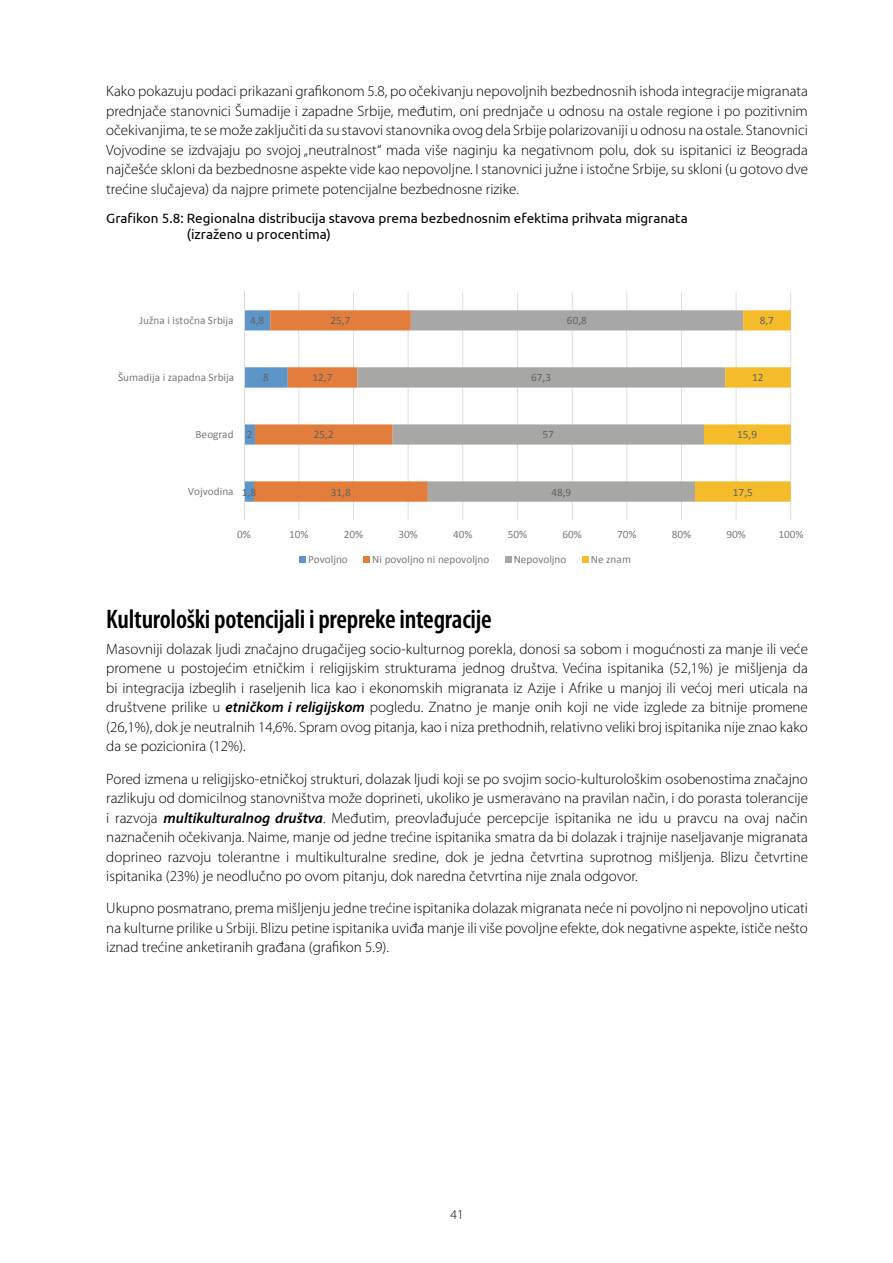
<style>
.page{position:relative;width:893px;height:1263px;background:#fff}
.page>*{position:absolute;margin:0;border:0;box-sizing:border-box;transform-origin:0 0}
.t1{font:600 condensed 27px "Myriad Pro";letter-spacing:-.01em;color:#000}
.t2{font:300 15px/19.5px "Myriad Pro";color:#000;text-align:justify}
.t3{font:13.5px/16.2px "Ubuntu";color:#000}
.t4{font:300 13.5px "Myriad Pro";color:#000}
.t5{font:11.25px "Calibri";color:#7b7b7a}
.t6{font:11.25px "Calibri";color:#646363}
.s1{font-weight:600;font-style:italic}
</style>
<div class="page">
<hr style="left:790px;top:292px;width:1px;height:228px;background:#d9d9d9">
<hr style="left:736px;top:292px;width:1px;height:228px;background:#d9d9d9">
<hr style="left:681px;top:292px;width:1px;height:228px;background:#d9d9d9">
<hr style="left:626px;top:292px;width:1px;height:228px;background:#d9d9d9">
<hr style="left:572px;top:292px;width:1px;height:228px;background:#d9d9d9">
<hr style="left:517px;top:292px;width:1px;height:228px;background:#d9d9d9">
<hr style="left:462px;top:292px;width:1px;height:228px;background:#d9d9d9">
<hr style="left:408px;top:292px;width:1px;height:228px;background:#d9d9d9">
<hr style="left:353px;top:292px;width:1px;height:228px;background:#d9d9d9">
<hr style="left:298px;top:292px;width:1px;height:228px;background:#d9d9d9">
<svg style="left:245px;top:310px;width:112px;height:192px"></svg>
<svg style="left:357px;top:310px;width:338px;height:192px"></svg>
<svg style="left:695px;top:310px;width:96px;height:192px"></svg>
<hr style="left:244px;top:292px;width:1px;height:228px;background:#d9d9d9">
<div style="left:299px;top:556px;width:6px;height:7px;background:#5e95c9"></div>
<div style="left:363px;top:556px;width:7px;height:7px;background:#e37d3c"></div>
<div style="left:505px;top:556px;width:6px;height:7px;background:#a7a7a6"></div>
<div style="left:582px;top:556px;width:6px;height:7px;background:#f4bb2b"></div>
<p class="t2" style="left:106px;top:81px;width:703px">Kako pokazuju podaci prikazani grafikonom 5.8, po očekivanju nepovoljnih bezbednosnih ishoda integracije migranata prednjače stanovnici Šumadije i zapadne Srbije, međutim, oni prednjače u odnosu na ostale regione i po pozitivnim očekivanjima, te se može zaključiti da su stavovi stanovnika ovog dela Srbije polarizovaniji u odnosu na ostale. Stanovnici Vojvodine se izdvajaju po svojoj „neutralnost“ mada više naginju ka negativnom polu, dok su ispitanici iz Beograda najčešće skloni da bezbednosne aspekte vide kao nepovoljne. I stanovnici južne i istočne Srbije, su skloni (u gotovo dve trećine slučajeva) da najpre primete potencijalne bezbednosne rizike.</p>
<p class="t3" style="left:187px;top:209px;width:502px;text-indent:-80px">Grafikon 5.8: Regionalna distribucija stavova prema bezbednosnim efektima prihvata migranata (izraženo u procentima)</p>
<p class="t5" style="left:140px;top:313px;width:95px">Južna i istočna Srbija</p>
<p class="t6" style="left:250px;top:313px;width:16px">4,8</p>
<p class="t6" style="left:331px;top:313px;width:21px">25,7</p>
<p class="t6" style="left:567px;top:313px;width:22px">60,8</p>
<p class="t6" style="left:760px;top:313px;width:16px">8,7</p>
<p class="t5" style="left:118px;top:370px;width:117px">Šumadija i zapadna Srbija</p>
<p class="t6" style="left:263px;top:371px;width:7px">8</p>
<p class="t6" style="left:313px;top:371px;width:21px">12,7</p>
<p class="t6" style="left:531px;top:371px;width:21px">67,3</p>
<p class="t6" style="left:752px;top:371px;width:13px">12</p>
<p class="t5" style="left:196px;top:427px;width:40px">Beograd</p>
<p class="t6" style="left:247px;top:428px;width:7px">2</p>
<p class="t6" style="left:314px;top:428px;width:22px">25,2</p>
<p class="t6" style="left:543px;top:427px;width:13px">57</p>
<p class="t6" style="left:737px;top:427px;width:22px">15,9</p>
<p class="t5" style="left:188px;top:484px;width:47px">Vojvodina</p>
<p class="t6" style="left:242px;top:485px;width:16px">1,8</p>
<p class="t6" style="left:331px;top:485px;width:21px">31,8</p>
<p class="t6" style="left:551px;top:485px;width:21px">48,9</p>
<p class="t6" style="left:733px;top:485px;width:21px">17,5</p>
<p class="t5" style="left:237px;top:527px;width:15px">0%</p>
<p class="t5" style="left:289px;top:527px;width:21px">10%</p>
<p class="t5" style="left:344px;top:527px;width:21px">20%</p>
<p class="t5" style="left:398px;top:527px;width:21px">30%</p>
<p class="t5" style="left:453px;top:527px;width:21px">40%</p>
<p class="t5" style="left:508px;top:527px;width:21px">50%</p>
<p class="t5" style="left:562px;top:527px;width:21px">60%</p>
<p class="t5" style="left:617px;top:527px;width:21px">70%</p>
<p class="t5" style="left:672px;top:527px;width:21px">80%</p>
<p class="t5" style="left:726px;top:527px;width:21px">90%</p>
<p class="t5" style="left:778px;top:527px;width:27px">100%</p>
<p class="t5" style="left:308px;top:552px;width:41px">Povoljno</p>
<p class="t5" style="left:372px;top:552px;width:119px">Ni povoljno ni nepovoljno</p>
<p class="t5" style="left:514px;top:552px;width:54px">Nepovoljno</p>
<p class="t5" style="left:591px;top:552px;width:42px">Ne znam</p>
<h1 class="t1" style="left:106px;top:602px;width:387px">Kulturološki potencijali i prepreke integracije</h1>
<p class="t2" style="left:106px;top:639px;width:703px">Masovniji dolazak ljudi značajno drugačijeg socio-kulturnog porekla, donosi sa sobom i mogućnosti za manje ili veće promene u postojećim etničkim i religijskim strukturama jednog društva. Većina ispitanika (52,1%) je mišljenja da bi integracija izbeglih i raseljenih lica kao i ekonomskih migranata iz Azije i Afrike u manjoj ili većoj meri uticala na društvene prilike u <span class="s1">etničkom i religijskom</span> pogledu. Znatno je manje onih koji ne vide izglede za bitnije promene (26,1%), dok je neutralnih 14,6%. Spram ovog pitanja, kao i niza prethodnih, relativno veliki broj ispitanika nije znao kako da se pozicionira (12%).</p>
<p class="t2" style="left:106px;top:769px;width:703px">Pored izmena u religijsko-etničkoj strukturi, dolazak ljudi koji se po svojim socio-kulturološkim osobenostima značajno razlikuju od domicilnog stanovništva može doprineti, ukoliko je usmeravano na pravilan način, i do porasta tolerancije i razvoja <span class="s1">multikulturalnog društva</span>. Međutim, preovlađujuće percepcije ispitanika ne idu u pravcu na ovaj način naznačenih očekivanja. Naime, manje od jedne trećine ispitanika smatra da bi dolazak i trajnije naseljavanje migranata doprineo razvoju tolerantne i multikulturalne sredine, dok je jedna četvrtina suprotnog mišljenja. Blizu četvrtine ispitanika (23%) je neodlučno po ovom pitanju, dok naredna četvrtina nije znala odgovor.</p>
<p class="t2" style="left:106px;top:898px;width:703px">Ukupno posmatrano, prema mišljenju jedne trećine ispitanika dolazak migranata neće ni povoljno ni nepovoljno uticati na kulturne prilike u Srbiji. Blizu petine ispitanika uviđa manje ili više povoljne efekte, dok negativne aspekte, ističe nešto iznad trećine anketiranih građana (grafikon 5.9).</p>
<p class="t4" style="left:450px;top:1206px;width:15px">41</p>
</div>
